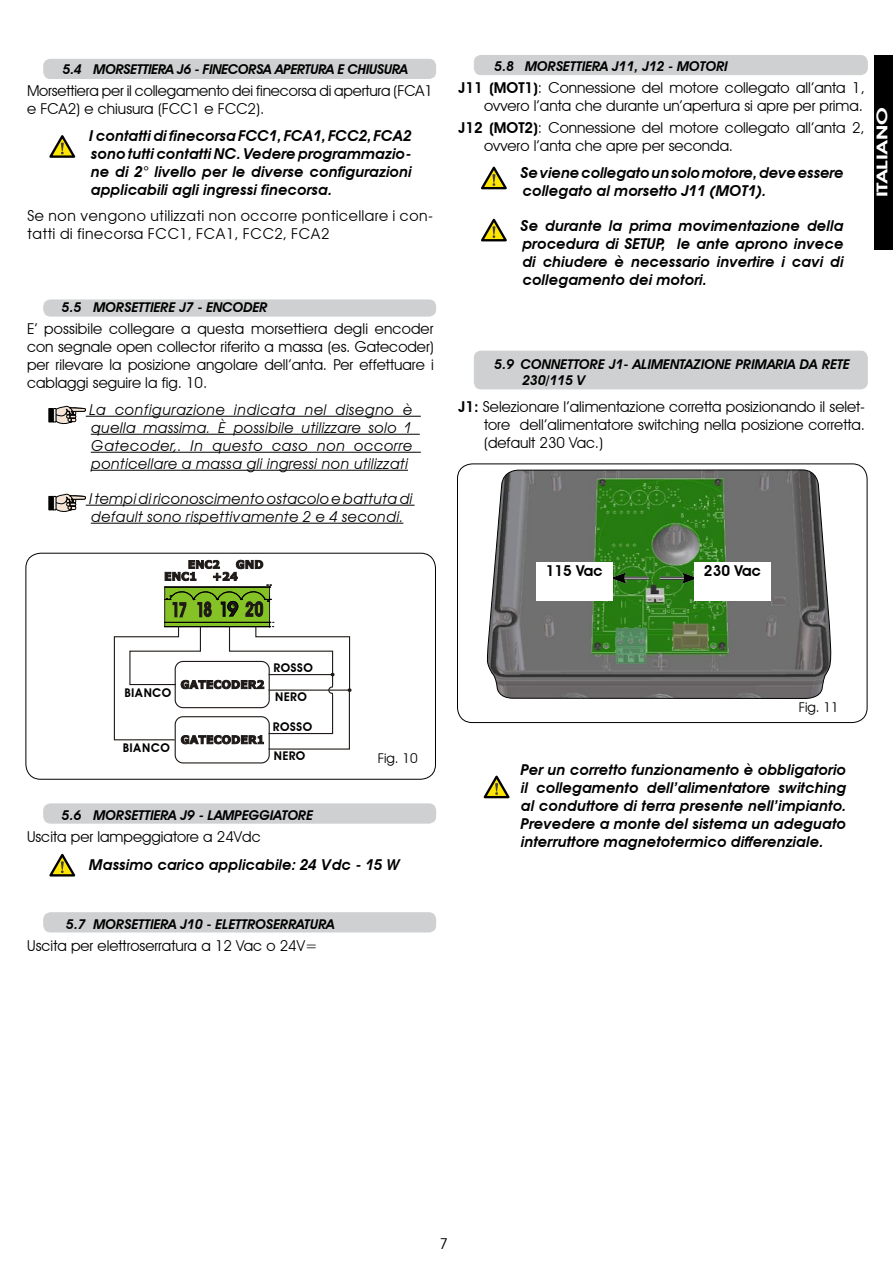
<style>
.page{position:relative;width:893px;height:1263px;background:#fff}
.page>*{position:absolute;margin:0;border:0;box-sizing:border-box;transform-origin:0 0}
.t1{font:15px/18px "Avant Garde IT Cby BT";color:#000}
.t2{font:italic 600 15px/18px "Avant Garde";color:#000;text-align:justify}
.t3{font:italic 15px/18px "Avant Garde";color:#000;text-align:justify}
.t4{font:15px/18px "Avant Garde";color:#000}
.t5{font:600 15px "Avant Garde IT Cby BT";color:#000}
.t6{font:600 15px "Avant Garde IT Cby BT";color:#fff;scale:1.5 1}
.t7{font:italic 600 13.5px/16.2px "Avant Garde IT Cby BT";color:#000}
.t8{font:italic 600 13.5px "Avant Garde IT Cby BT";letter-spacing:-.02em;color:#000}
.t9{font:13.5px "Avant Garde IT Cby BT";letter-spacing:-.01em;color:#000}
.t10{font:600 12px "Avant Garde";color:#000}
.s1{font-weight:600}
</style>
<div class="page">
<svg style="left:113px;top:560px;width:239px;height:204px"></svg>
<div style="left:26px;top:553px;width:410px;height:227px;border:1px solid #000;border-radius:15px"></div>
<div style="left:457px;top:463px;width:410px;height:260px;border:1px solid #000;border-radius:15px"></div>
<svg style="left:487px;top:469px;width:344px;height:230px;background:#64775e"></svg>
<svg style="left:612px;top:572px;width:37px;height:12px"></svg>
<svg style="left:660px;top:572px;width:34px;height:12px"></svg>
<div style="left:874px;top:55px;width:19px;height:195px;background:#000"></div>
<div style="left:44px;top:59px;width:392px;height:19px;background:#cfd0d1;border-radius:7px"></div>
<div style="left:44px;top:59px;width:392px;height:20px;border:1px solid #cfd0d1;border-radius:7px"></div>
<svg style="left:49px;top:135px;width:27px;height:23px"></svg>
<div style="left:44px;top:300px;width:392px;height:16px;background:#cfd0d1;border-radius:7px"></div>
<div style="left:44px;top:300px;width:392px;height:16px;border:1px solid #cfd0d1;border-radius:7px"></div>
<hr style="left:86px;top:416px;width:335px;height:1px;background:#000">
<hr style="left:91px;top:434px;width:329px;height:1px;background:#000">
<hr style="left:91px;top:452px;width:330px;height:1px;background:#000">
<hr style="left:91px;top:470px;width:317px;height:1px;background:#000">
<hr style="left:86px;top:505px;width:329px;height:1px;background:#000">
<hr style="left:91px;top:523px;width:312px;height:1px;background:#000">
<div style="left:49px;top:408px;width:5px;height:14px;background:#000"></div>
<svg style="left:54px;top:405px;width:32px;height:19px"></svg>
<div style="left:53px;top:408px;width:3px;height:14px;border:1px solid #000"></div>
<div style="left:49px;top:496px;width:5px;height:14px;background:#000"></div>
<svg style="left:54px;top:493px;width:32px;height:19px"></svg>
<div style="left:53px;top:496px;width:3px;height:14px;border:1px solid #000"></div>
<div style="left:44px;top:804px;width:392px;height:19px;background:#cfd0d1;border-radius:7px"></div>
<div style="left:44px;top:804px;width:392px;height:19px;border:1px solid #cfd0d1;border-radius:7px"></div>
<svg style="left:49px;top:853px;width:27px;height:24px"></svg>
<div style="left:44px;top:913px;width:392px;height:19px;background:#cfd0d1;border-radius:7px"></div>
<div style="left:44px;top:912px;width:392px;height:20px;border:1px solid #cfd0d1;border-radius:7px"></div>
<div style="left:474px;top:55px;width:393px;height:20px;background:#cfd0d1;border-radius:7px"></div>
<div style="left:474px;top:55px;width:393px;height:20px;border:1px solid #cfd0d1;border-radius:7px"></div>
<svg style="left:481px;top:166px;width:26px;height:24px"></svg>
<svg style="left:481px;top:218px;width:26px;height:24px"></svg>
<div style="left:474px;top:351px;width:393px;height:38px;background:#cfd0d1;border-radius:7px"></div>
<div style="left:474px;top:351px;width:393px;height:38px;border:1px solid #cfd0d1;border-radius:7px"></div>
<svg style="left:483px;top:775px;width:27px;height:24px"></svg>
<div style="left:536px;top:562px;width:76px;height:39px;background:#fff"></div>
<div style="left:694px;top:562px;width:77px;height:39px;background:#fff"></div>
<p class="t8" style="left:63px;top:61px;width:347px">5.4 MORSETTIERA J6 - FINECORSA APERTURA E CHIUSURA</p>
<p class="t1" style="left:27px;top:82px;width:402px">Morsettiera per il collegamento dei finecorsa di apertura (FCA1 e FCA2) e chiusura (FCC1 e FCC2).</p>
<p class="t2" style="left:89px;top:126px;width:324px">I contatti di finecorsa FCC1, FCA1, FCC2, FCA2 sono tutticontatti NC. Vedere programmazio&shy;ne di 2° livello per le diverse configurazioni applicabili agli ingressi finecorsa.</p>
<p class="t4" style="left:27px;top:207px;width:408px">Se non vengono utilizzati non occorre ponticellare i con&shy;tatti di finecorsa FCC1, FCA1, FCC2, FCA2</p>
<p class="t7" style="left:62px;top:299px;width:207px">5.5 MORSETTIERE J7 - ENCODER</p>
<p class="t1" style="left:27px;top:320px;width:408px;text-align:justify">E’ possibile collegare a questa morsettiera degli encoder con segnale open collector riferito a massa (es. Gatecoder) per rilevare la posizione angolare dell’anta. Per effettuare i cablaggi seguire la fig. 1 0.</p>
<p class="t3" style="left:89px;top:400px;width:325px">La configurazione indicata nel disegno è quella massima. È possibile utilizzare solo 1<br>Gatecoder,. In questo caso non occorre ponticellare a massa gli ingressi non utilizzati</p>
<p class="t3" style="left:89px;top:489px;width:325px">Itempidiriconoscimentoostacoloebattutadi default sono rispettivamente 2 e 4 secondi.</p>
<p class="t7" style="left:495px;top:58px;width:235px">5.8 MORSETTIERA J11, J12 - MOTORI</p>
<p class="t1" style="left:459px;top:78px;width:408px;text-align:right"><span class="s1">J11 (MOT1)</span>: Connessione del motore collegato all’anta 1 , ovvero l’anta che durante un’apertura si apre per prima.</p>
<p class="t1" style="left:484px;top:119px;width:382px;text-indent:-26px"><span class="s1">J12 (MOT2)</span>: Connessione del motore collegato all’anta 2, ovvero l’anta che apre per seconda.</p>
<p class="t2" style="left:521px;top:163px;width:324px">Sevienecollegatounsolomotore,deveessere collegato al morsetto J11 (MOT1).</p>
<p class="t2" style="left:521px;top:216px;width:324px">Se durante la prima movimentazione della procedura di SETUP, le ante aprono invece di chiudere è necessario invertire i cavi di collegamento dei motori.</p>
<p class="t6" style="left:873px;top:197px;width:62px;rotate:-90deg">ITALIANO</p>
<p class="t7" style="left:522px;top:356px;width:329px;text-indent:-28px">5.9 CONNETTORE J1- ALIMENTAZIONE PRIMARIA DA RETE<br>230/115 V</p>
<p class="t1" style="left:484px;top:397px;width:382px;text-align:justify;text-indent:-26px"><span class="s1">J1:</span> Selezionare l’alimentazione corretta posizionando il selet&shy;tore dell’alimentatore switching nella posizione corretta. (default 230 Vac.)</p>
<p class="t5" style="left:546px;top:562px;width:58px">115 Vac</p>
<p class="t5" style="left:704px;top:562px;width:58px">230 Vac</p>
<p class="t10" style="left:274px;top:660px;width:41px">ROSSO</p>
<p class="t10" style="left:124px;top:685px;width:49px">BIANCO</p>
<p class="t10" style="left:275px;top:689px;width:34px">NERO</p>
<p class="t10" style="left:123px;top:740px;width:49px">BIANCO</p>
<p class="t10" style="left:273px;top:719px;width:41px">ROSSO</p>
<p class="t10" style="left:274px;top:748px;width:34px">NERO</p>
<p class="t9" style="left:378px;top:750px;width:41px">Fig. 1 0</p>
<p class="t7" style="left:62px;top:807px;width:253px">5.6 MORSETTIERA J9 - LAMPEGGIATORE</p>
<p class="t1" style="left:27px;top:827px;width:235px">Uscita per lampeggiatore a 24Vdc</p>
<p class="t2" style="left:89px;top:856px;width:313px">Massimo carico applicabile: 24 Vdc - 15 W</p>
<p class="t7" style="left:66px;top:915px;width:270px">5.7 MORSETTIERA J10 - ELETTROSERRATURA</p>
<p class="t1" style="left:27px;top:936px;width:292px">Uscita per elettroserratura a 1 2 Vac o 24V=</p>
<p class="t9" style="left:799px;top:699px;width:31px">Fig. 11</p>
<p class="t2" style="left:521px;top:761px;width:327px">Per un corretto funzionamento è obbligatorio il collegamento dell’alimentatore switching al conduttore di terra presente nell’impianto.<br>Prevedere a monte del sistema un adeguato interruttore magnetotermico differenziale.</p>
</div>
